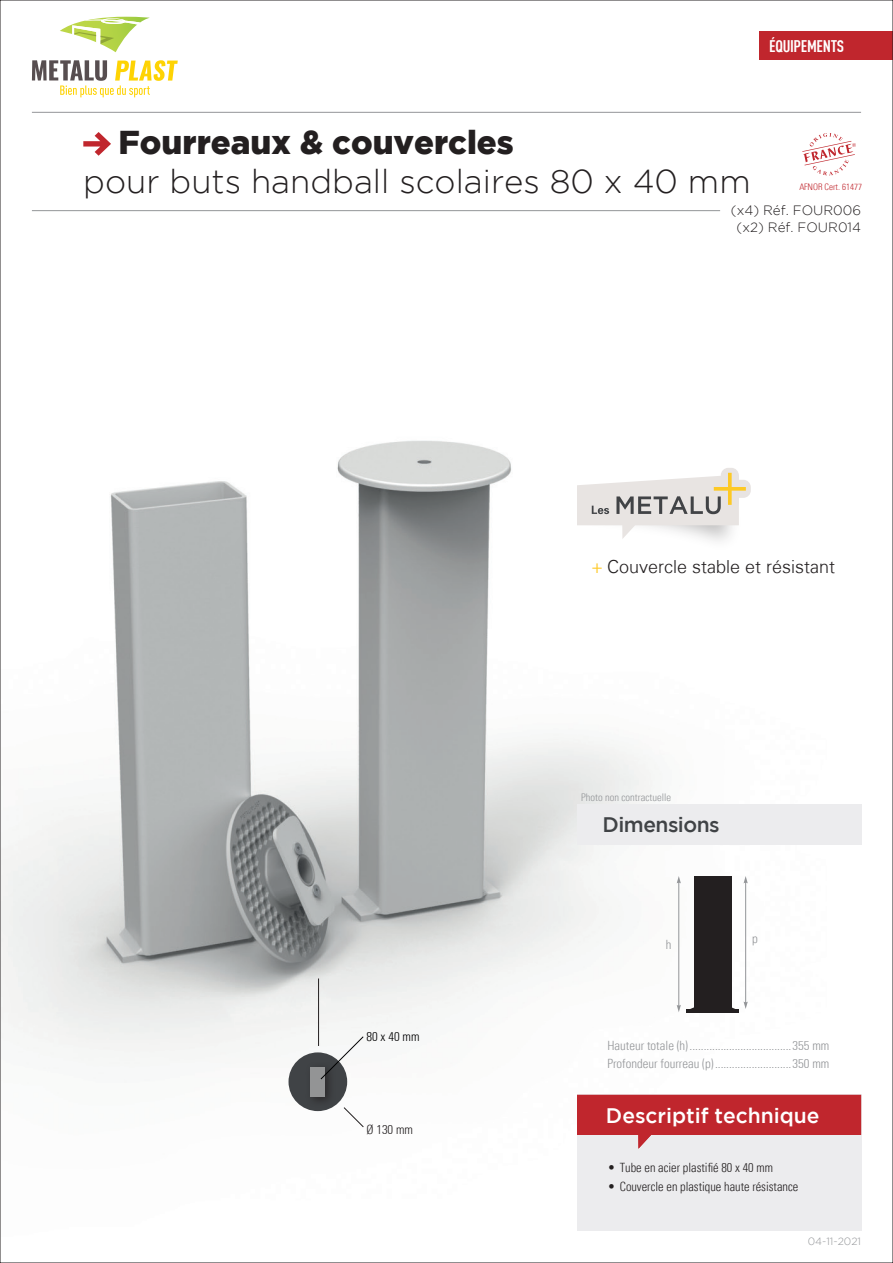
<style>
.page{position:relative;width:893px;height:1263px;background:#fff}
.page>*{position:absolute;margin:0;border:0;box-sizing:border-box;transform-origin:0 0}
.Metalu_Plus{font:300 33px "Gotham";color:#231f20}
.Metalu_Plus-2{font:900 33px "Gotham";color:#231f20}
.t1{font:500 21px "Gotham";color:#fff}
.t2{font:500 21px "Gotham";letter-spacing:-.025em;color:#404346}
.Metalu_Plus-3{font:300 18px "Univers";color:#231f20}
.Metalu_Plus-4{font:700 16.5px "DIN Cond";letter-spacing:-.02em;color:#fff}
.Metalu_Plus-5{font:300 13.5px "Gotham";color:#231f20}
.Dimensions{font:300 condensed 12.75px "Univers";color:#939598}
.Body_descriptif_tech{font:300 condensed 12.75px "Univers";color:#231f20}
.Metalu_Plus-6{font:300 condensed 12.75px "Univers";color:#000001}
.Metalu_Plus-7{font:300 condensed 12.75px "Univers";color:#231f20}
.t3{font:300 condensed 10.5px "Univers";color:#939598}
.Metalu_Plus-8{font:300 10.5px "Gotham";color:#939598}
.t4{font:300 condensed 9px "Univers";color:#c0262d}
.s1{font-family:"Myriad Pro";font-weight:400;color:#fec927}
</style>
<div class="page">
<img style="left:2px;top:16px;width:889px;height:1215px">
<div style="left:760px;top:32px;width:133px;height:28px;background:#c0262d"></div>
<hr style="left:32px;top:210px;width:688px;height:1px;background:#939598">
<hr style="left:32px;top:112px;width:829px;height:1px;background:#939598">
<svg style="left:83px;top:132px;width:28px;height:24px"></svg>
<svg style="left:802px;top:133px;width:54px;height:42px"></svg>
<div style="left:577px;top:804px;width:284px;height:40px;background:#ececee"></div>
<div style="left:577px;top:1095px;width:284px;height:136px;background:#ececee"></div>
<svg style="left:577px;top:1095px;width:284px;height:54px"></svg>
<hr style="left:318px;top:978px;width:1px;height:68px;background:#231f20">
<div style="left:288px;top:1052px;width:59px;height:59px;background:#404346;border-radius:50%"></div>
<svg style="left:343px;top:1106px;width:21px;height:22px"></svg>
<div style="left:305px;top:1062px;width:32px;height:45px;background:#231f20;opacity:.75"></div>
<div style="left:310px;top:1067px;width:15px;height:30px;background:#939495"></div>
<svg style="left:320px;top:1036px;width:44px;height:44px"></svg>
<img style="left:577px;top:468px;width:179px;height:90px">
<svg style="left:577px;top:468px;width:174px;height:71px"></svg>
<svg style="left:677px;top:876px;width:4px;height:7px"></svg>
<svg style="left:677px;top:1005px;width:4px;height:7px"></svg>
<hr style="left:678px;top:882px;width:1px;height:124px;background:#939598">
<svg style="left:743px;top:876px;width:5px;height:7px"></svg>
<svg style="left:743px;top:1001px;width:5px;height:8px"></svg>
<hr style="left:745px;top:882px;width:1px;height:121px;background:#939598">
<div style="left:694px;top:876px;width:37px;height:136px;background:#231f20"></div>
<hr style="left:686px;top:1009px;width:53px;height:3px;background:#231f20">
<svg style="left:60px;top:17px;width:90px;height:35px"></svg>
<svg style="left:32px;top:60px;width:146px;height:37px"></svg>
<p class="Metalu_Plus-4" style="left:769px;top:36px;width:76px">ÉQUIPEMENTS</p>
<p class="Metalu_Plus-2" style="left:119px;top:123px;width:397px">Fourreaux &amp; couvercles</p>
<p class="Metalu_Plus" style="left:83px;top:165px;width:669px">pour buts handball scolaires 80 x 40 mm</p>
<p class="t4" style="left:799px;top:183px;width:64px">AFNOR Cert. 61477</p>
<p class="Metalu_Plus-5" style="left:731px;top:204px;width:132px">(x4) Réf. FOUR006</p>
<p class="Metalu_Plus-5" style="left:737px;top:220px;width:126px">(x2) Réf. FOUR014</p>
<p class="Metalu_Plus-3" style="left:592px;top:560px;width:245px"><span class="s1">+</span> Couvercle stable et résistant</p>
<p class="t3" style="left:581px;top:793px;width:91px">Photo non contractuelle</p>
<p class="t2" style="left:602px;top:814px;width:119px">Dimensions</p>
<p class="Metalu_Plus-6" style="left:366px;top:1031px;width:55px">80 x 40 mm</p>
<p class="Metalu_Plus-7" style="left:366px;top:1124px;width:48px">Ø 130 mm</p>
<p class="Dimensions" style="left:666px;top:939px;width:7px">h</p>
<p class="Dimensions" style="left:752px;top:933px;width:7px">p</p>
<p class="Dimensions" style="left:607px;top:1040px;width:224px">Hauteur totale (h)....................................355 mm</p>
<p class="Dimensions" style="left:607px;top:1058px;width:224px">Profondeur fourreau (p)...........................350 mm</p>
<p class="t1" style="left:606px;top:1105px;width:215px">Descriptif technique</p>
<p class="Body_descriptif_tech" style="left:608px;top:1162px;width:167px">• Tube en acier plastifié 80 x 40 mm</p>
<p class="Body_descriptif_tech" style="left:608px;top:1181px;width:192px">• Couvercle en plastique haute résistance</p>
<p class="Metalu_Plus-8" style="left:808px;top:1236px;width:55px">04-11-2021</p>
</div>
